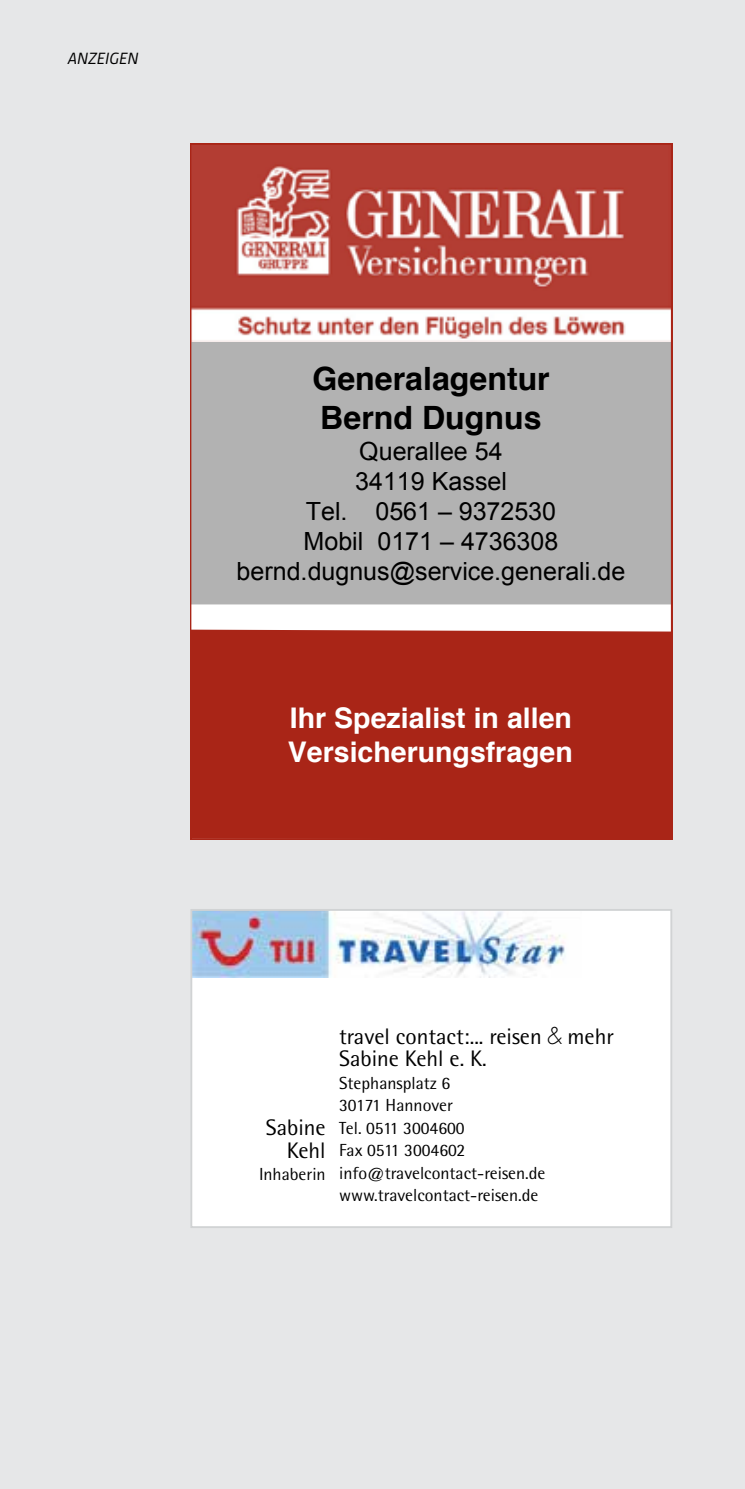
<style>
.page{position:relative;width:745px;height:1489px;background:#fff}
.page>*{position:absolute;margin:0;border:0;box-sizing:border-box;transform-origin:0 0}
.t1{font:700 32px/38.5px "Helvetica";color:#000}
.t2{font:700 28.5px/34px "Helvetica";color:#fff}
.t3{font:25px/30px "Arial";color:#000;text-align:center}
.t4{font:22.5px/22.5px "Rotis Semi Sans";color:#000}
.t5{font:17.5px/22.5px "Rotis Semi Sans";color:#000}
.t6{font:italic 17.5px "Gesta";color:#000}
.s1{font-family:"Futura";font-weight:300}
</style>
<div class="page">
<div style="left:0;top:0;width:744px;height:1488px;background:#e6e7e8"></div>
<div style="left:190px;top:144px;width:481px;height:695px;background:#fff"></div>
<div style="left:190px;top:341px;width:481px;height:263px;background:#b2b2b2"></div>
<div style="left:194px;top:629px;width:473px;height:206px;background:#a92517"></div>
<img style="left:194px;top:148px;width:473px;height:194px">
<div style="left:190px;top:144px;width:481px;height:695px;border:3px solid #a92517"></div>
<div style="left:191px;top:909px;width:480px;height:317px;background:#fff"></div>
<img style="left:193px;top:912px;width:372px;height:65px">
<div style="left:190px;top:909px;width:481px;height:318px;border:2px solid #d1d3d4"></div>
<p class="t6" style="left:68px;top:49px;width:72px">ANZEIGEN</p>
<h1 class="t1" style="left:312px;top:360px;width:239px">Generalagentur<br>Bernd Dugnus</h1>
<h3 class="t3" style="left:236px;top:437px;width:390px">Querallee 54<br>34119 Kassel<br>Tel. 0561 – 9372530<br>Mobil 0171 – 4736308 bernd.dugnus@service.generali.de</h3>
<h2 class="t2" style="left:288px;top:701px;width:286px">Ihr Spezialist in allen<br>Versicherungsfragen</h2>
<p class="t4" style="left:266px;top:1116px;width:61px;text-align:right">Sabine<br>Kehl</p>
<p class="t5" style="left:259px;top:1162px;width:68px">Inhaberin</p>
<p class="t4" style="left:339px;top:1024px;width:276px">travel contact:... reisen <span class="s1">&amp;</span> mehr<br>Sabine Kehl e. K.</p>
<p class="t5" style="left:339px;top:1071px;width:207px">Stephansplatz 6<br>30171 Hannover<br>Tel. 0511 3004600<br>Fax 0511 3004602 info@travelcontact-reisen.de www.travelcontact-reisen.de</p>
</div>
